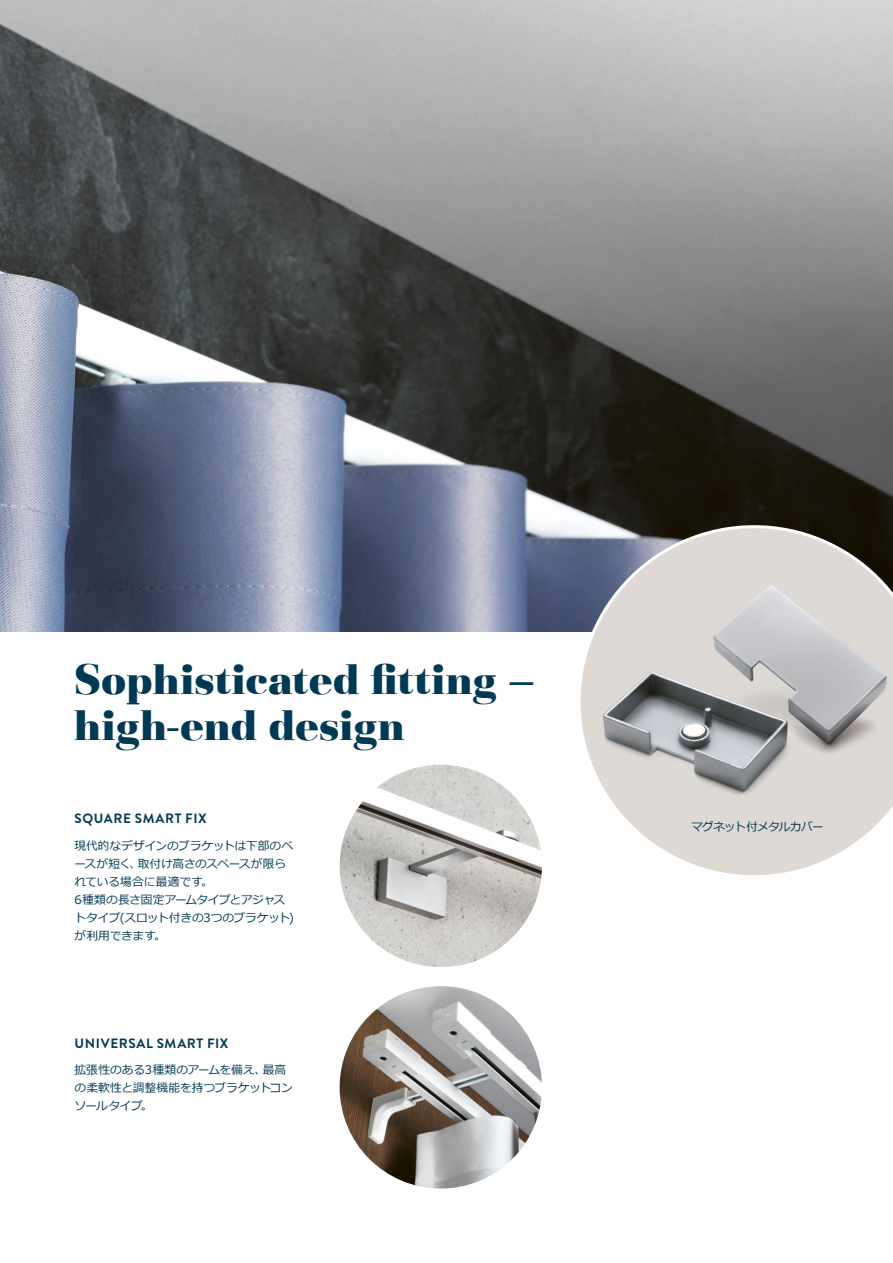
<style>
.page{position:relative;width:893px;height:1263px;background:#fff}
.page>*{position:absolute;margin:0;border:0;box-sizing:border-box;transform-origin:0 0}
.t1{font:900 44.25px/46.5px "Basilia";letter-spacing:.015em;color:#003953}
.t2{font:700 13.5px "Brandon Grotesque";letter-spacing:.045em;color:#003953}
.t3{font:11.7px/18px "Meiryo";letter-spacing:-.01em;color:#003953}
.t4{font:11.7px "Meiryo";letter-spacing:-.065em;color:#003953}
</style>
<div class="page">
<img style="left:0;top:0;width:893px;height:631px">
<svg style="left:578px;top:525px;width:315px;height:350px;background:#c6c4c3"></svg>
<img style="left:338px;top:985px;width:205px;height:205px;border-radius:103px">
<img style="left:338px;top:763px;width:205px;height:205px;border-radius:103px">
<h1 class="t1" style="left:74px;top:660px;width:462px">Sophisticated fitting – high-end design</h1>
<p class="t2" style="left:75px;top:809px;width:134px">SQUARE SMART FIX</p>
<p class="t3" style="left:74px;top:837px;width:221px">現代的なデザインのブラケットは下部のベースが短く、取付け高さのスペースが限られている場合に最適です。<br>6種類の長さ固定アームタイプとアジャストタイプ(スロット付きの3つのブラケット)が利用できます。</p>
<p class="t2" style="left:75px;top:1034px;width:155px">UNIVERSAL SMART FIX</p>
<p class="t3" style="left:74px;top:1062px;width:220px">拡張性のある3種類のアームを備え、最高の柔軟性と調整機能を持つブラケットコンソールタイプ。</p>
<p class="t4" style="left:691px;top:819px;width:134px">マグネット付メタルカバー</p>
</div>
